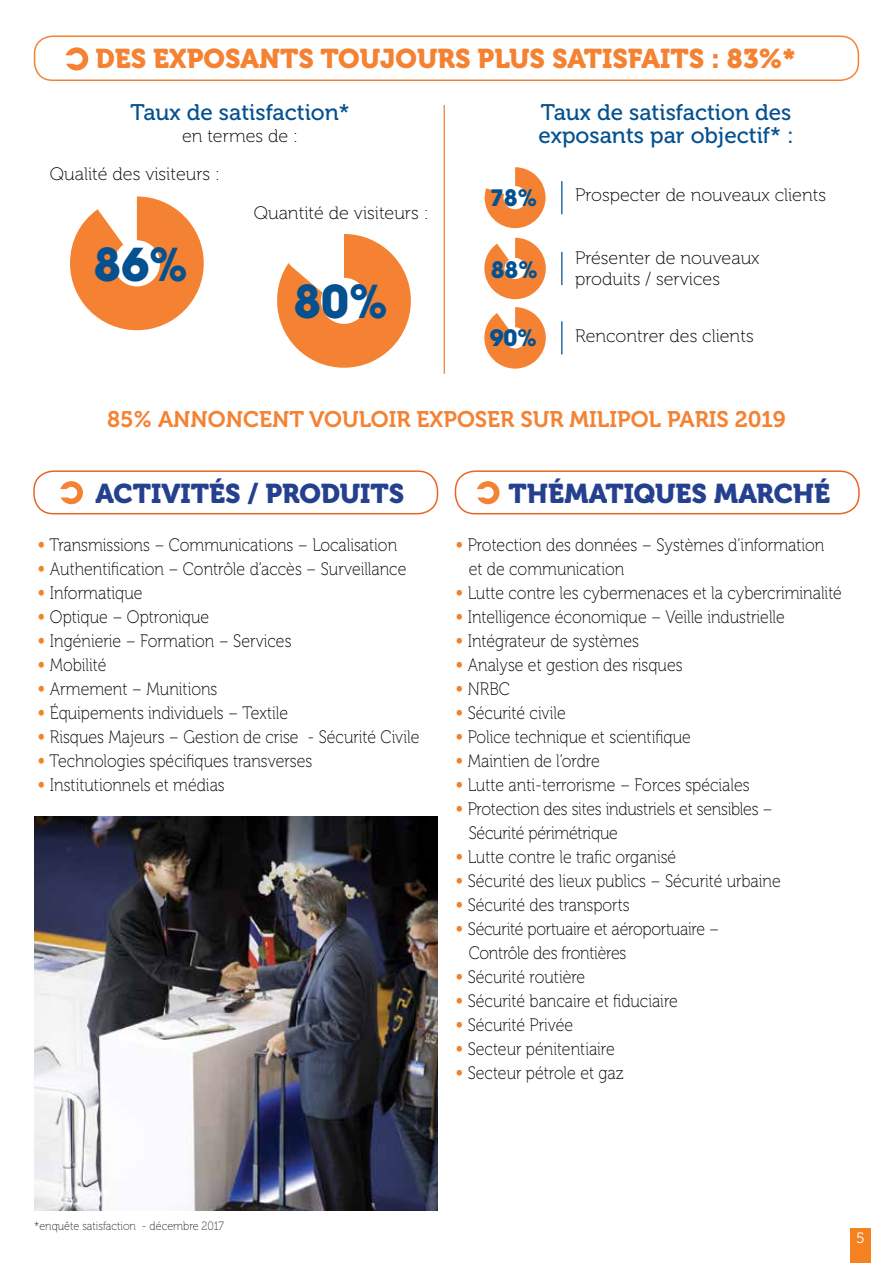
<style>
.page{position:relative;width:893px;height:1263px;background:#fff}
.page>*{position:absolute;margin:0;border:0;box-sizing:border-box;transform-origin:0 0}
.t1{font:700 45px "Avant Garde";color:#055190}
.t2{font:27px "Museo 900";color:#f58232}
.t3{font:27px "Museo 900";color:#25408f}
.t4{font:22.5px/22.5px "Museo 500";color:#055190}
.t5{font:22.5px "Museo 700";color:#f58232}
.t6{font:700 22.5px "Avant Garde";color:#055190}
.t7{font:18px/24px "Museo 100";color:#000;scale:.89 1}
.t8{font:18px/21.6px "Museo 100";color:#000}
.t9{font:15px "Museo 300";color:#fff}
.t10{font:12px "Museo 100";color:#000;scale:.9 1}
.s1{color:#f58220}
</style>
<div class="page">
<div style="left:850px;top:1229px;width:21px;height:34px;background:#f58220"></div>
<img style="left:34px;top:817px;width:403px;height:394px">
<svg style="left:70px;top:196px;width:134px;height:134px"></svg>
<svg style="left:277px;top:234px;width:134px;height:134px"></svg>
<svg style="left:484px;top:238px;width:62px;height:61px"></svg>
<hr style="left:561px;top:252px;width:1px;height:33px;background:#055190">
<svg style="left:484px;top:307px;width:62px;height:62px"></svg>
<hr style="left:561px;top:321px;width:1px;height:33px;background:#055190">
<hr style="left:561px;top:181px;width:1px;height:33px;background:#055190">
<svg style="left:485px;top:167px;width:61px;height:61px"></svg>
<hr style="left:444px;top:105px;width:1px;height:269px;background:#f58232">
<div style="left:34px;top:35px;width:825px;height:46px;border:1px solid #f58232;border-radius:18px"></div>
<div style="left:33px;top:470px;width:405px;height:44px;border:1px solid #e76425;border-radius:20px"></div>
<div style="left:455px;top:470px;width:405px;height:44px;border:1px solid #e76425;border-radius:20px"></div>
<svg style="left:477px;top:481px;width:22px;height:23px"></svg>
<svg style="left:60px;top:481px;width:23px;height:23px"></svg>
<svg style="left:66px;top:47px;width:22px;height:24px"></svg>
<h2 class="t2" style="left:95px;top:44px;width:702px">DES EXPOSANTS TOUJOURS PLUS SATISFAITS : 83%*</h2>
<p class="t4" style="left:130px;top:102px;width:221px">Taux de satisfaction*</p>
<p class="t8" style="left:182px;top:125px;width:118px">en termes de :</p>
<p class="t8" style="left:50px;top:164px;width:172px">Qualité des visiteurs :</p>
<h1 class="t1" style="left:94px;top:235px;width:96px">86%</h1>
<p class="t8" style="left:254px;top:202px;width:176px">Quantité de visiteurs :</p>
<h1 class="t1" style="left:293px;top:273px;width:96px">80%</h1>
<p class="t4" style="left:538px;top:102px;width:257px">Taux de satisfaction des exposants par objectif* :</p>
<p class="t6" style="left:490px;top:183px;width:49px">78%</p>
<p class="t8" style="left:575px;top:185px;width:253px">Prospecter de nouveaux clients</p>
<p class="t6" style="left:491px;top:255px;width:49px">88%</p>
<p class="t8" style="left:575px;top:247px;width:186px">Présenter de nouveaux produits / services</p>
<p class="t6" style="left:490px;top:323px;width:49px">90%</p>
<p class="t8" style="left:575px;top:326px;width:180px">Rencontrer des clients</p>
<p class="t5" style="left:107px;top:407px;width:85px">85% ANNONC</p>
<p class="t5" style="left:259px;top:407px;width:200px">ENT VOULOIR EXPOS</p>
<p class="t5" style="left:487px;top:407px;width:146px">ER SUR MILIPOL</p>
<p class="t5" style="left:667px;top:407px;width:120px">PARIS 2019</p>
<h2 class="t3" style="left:96px;top:478px;width:310px">ACTIVITÉS / PRODUITS</h2>
<h2 class="t3" style="left:508px;top:478px;width:323px">THÉMATIQUES MARCHÉ</h2>
<p class="t7" style="left:38px;top:533px;width:430px"><span class="s1">∞</span> Transmissions – Communications – Localisation<br><span class="s1">∞</span> Authentification – Contrôle d’accès – Surveillance<br><span class="s1">∞</span> Informatique<br><span class="s1">∞</span> Optique – Optronique<br><span class="s1">∞</span> Ingénierie – Formation – Services<br><span class="s1">∞</span> Mobilité<br><span class="s1">∞</span> Armement – Munitions<br><span class="s1">∞</span> Équipements individuels – Textile<br><span class="s1">∞</span> Risques Majeurs – Gestion de crise - Sécurité Civile <span class="s1">∞</span> Technologies spécifiques transverses<br><span class="s1">∞</span> Institutionnels et médias</p>
<p class="t7" style="left:455px;top:533px;width:416px"><span class="s1">∞</span> Protection des données – Systèmes d’information</p>
<p class="t7" style="left:469px;top:557px;width:176px">et de communication</p>
<p class="t7" style="left:455px;top:581px;width:436px"><span class="s1">∞</span> Lutte contre les cybermenaces et la cybercriminalité</p>
<p class="t7" style="left:455px;top:605px;width:372px"><span class="s1">∞</span> Intelligence économique – Veille industrielle</p>
<p class="t7" style="left:455px;top:629px;width:208px"><span class="s1">∞</span> Intégrateur de systèmes</p>
<p class="t7" style="left:455px;top:653px;width:257px"><span class="s1">∞</span> Analyse et gestion des risques</p>
<p class="t7" style="left:455px;top:677px;width:63px"><span class="s1">∞</span> NRBC</p>
<p class="t7" style="left:455px;top:701px;width:125px"><span class="s1">∞</span> Sécurité civile</p>
<p class="t7" style="left:455px;top:725px;width:266px"><span class="s1">∞</span> Police technique et scientifique</p>
<p class="t7" style="left:455px;top:749px;width:164px"><span class="s1">∞</span> Maintien de l’ordre</p>
<p class="t7" style="left:455px;top:773px;width:332px"><span class="s1">∞</span> Lutte anti-terrorisme – Forces spéciales</p>
<p class="t7" style="left:455px;top:797px;width:358px"><span class="s1">∞</span> Protection des sites industriels et sensibles –</p>
<p class="t7" style="left:469px;top:821px;width:169px">Sécurité périmétrique</p>
<p class="t7" style="left:455px;top:845px;width:250px"><span class="s1">∞</span> Lutte contre le trafic organisé</p>
<p class="t7" style="left:455px;top:869px;width:367px"><span class="s1">∞</span> Sécurité des lieux publics – Sécurité urbaine</p>
<p class="t7" style="left:455px;top:893px;width:197px"><span class="s1">∞</span> Sécurité des transports</p>
<p class="t7" style="left:455px;top:917px;width:298px"><span class="s1">∞</span> Sécurité portuaire et aéroportuaire –</p>
<p class="t7" style="left:469px;top:941px;width:179px">Contrôle des frontières</p>
<p class="t7" style="left:455px;top:965px;width:147px"><span class="s1">∞</span> Sécurité routière</p>
<p class="t7" style="left:455px;top:989px;width:251px"><span class="s1">∞</span> Sécurité bancaire et fiduciaire</p>
<p class="t7" style="left:455px;top:1013px;width:134px"><span class="s1">∞</span> Sécurité Privée</p>
<p class="t7" style="left:455px;top:1037px;width:180px"><span class="s1">∞</span> Secteur pénitentiaire</p>
<p class="t7" style="left:455px;top:1061px;width:191px"><span class="s1">∞</span> Secteur pétrole et gaz</p>
<p class="t10" style="left:34px;top:1220px;width:212px">*enquête satisfaction - décembre 2017</p>
<p class="t9" style="left:856px;top:1230px;width:10px">5</p>
</div>
